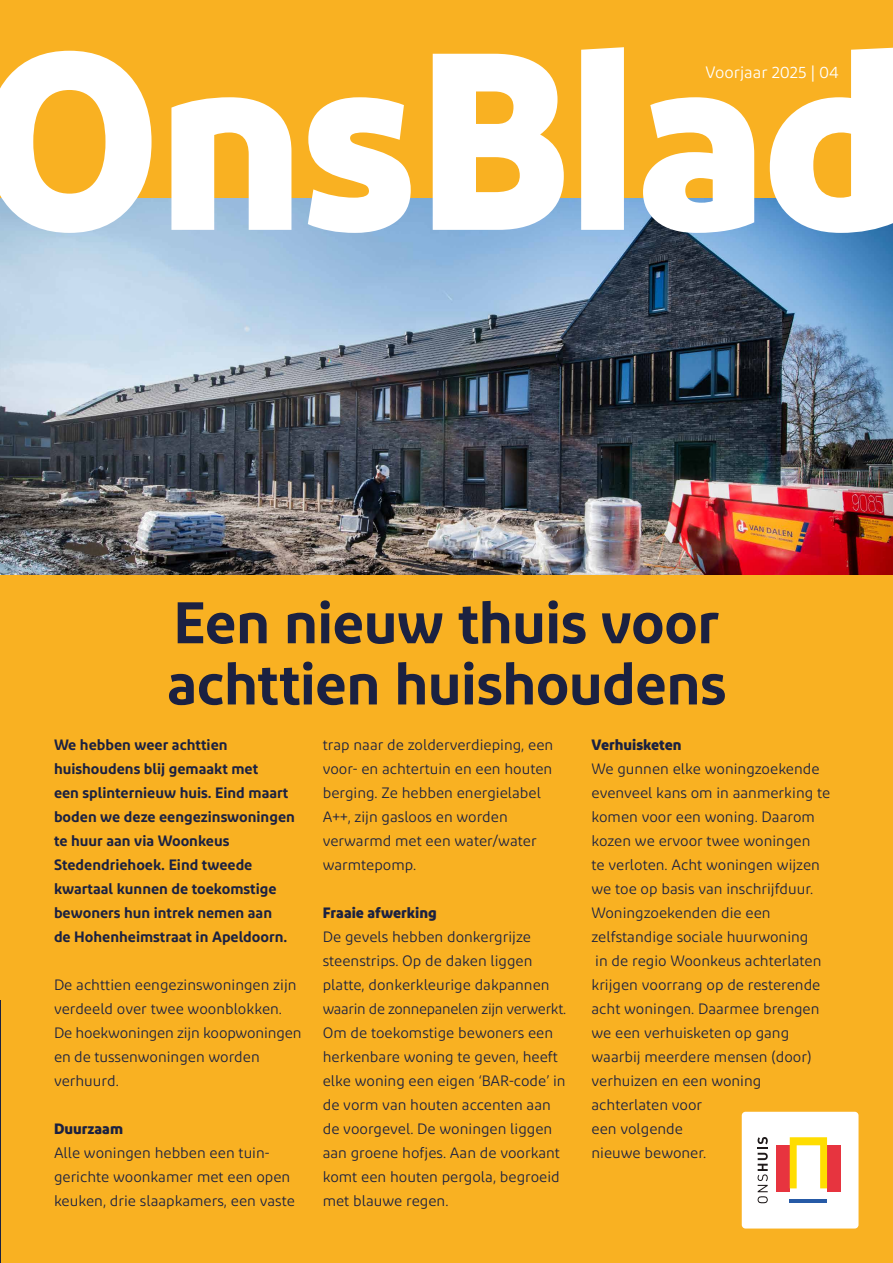
<style>
.page{position:relative;width:893px;height:1263px;background:#f9b122}
.page>*{position:absolute;margin:0;border:0;box-sizing:border-box;transform-origin:0 0}
.t1{font:600 58.5px/61.2px "Diodrum Cyrillic";letter-spacing:-.01em;color:#1b2141}
.t2{font:16.5px "Diodrum Cyrillic";color:#fff}
.t3{font:15px/24px "Diodrum Cyrillic";color:#1b2141}
.t4{font:600 15px/24px "Diodrum Cyrillic";color:#1b2141}
.t5{font:700 15px "Diodrum Cyrillic";color:#1b2141}
</style>
<div class="page">
<img style="left:0;top:198px;width:893px;height:376px">
<svg style="left:433px;top:47px;width:460px;height:186px;fill:#fff"></svg>
<svg style="left:0;top:51px;width:411px;height:182px;fill:#fff"></svg>
<div style="left:742px;top:1112px;width:116px;height:116px;background:#fff;border-radius:4px"></div>
<svg style="left:758px;top:1137px;width:10px;height:66px"></svg>
<div style="left:776px;top:1145px;width:14px;height:47px;background:#e7343f"></div>
<div style="left:827px;top:1145px;width:14px;height:47px;background:#e7343f"></div>
<hr style="left:790px;top:1200px;width:37px;height:3px;background:#265aa6">
<svg style="left:790px;top:1137px;width:37px;height:51px"></svg>
<p class="t2" style="left:706px;top:62px;width:135px">Voorjaar 2025 | 04</p>
<h1 class="t1" style="left:167px;top:590px;width:560px">Een nieuw thuis voor achttien huishoudens</h1>
<p class="t5" style="left:591px;top:735px;width:92px">Verhuisketen</p>
<p class="t3" style="left:591px;top:757px;width:240px">We gunnen elke woningzoekende evenveel kans om in aanmerking te komen voor een woning. Daarom kozen we ervoor twee woningen<br>te verloten. Acht woningen wijzen we toe op basis van inschrijfduur.<br>Woningzoekenden die een zelfstandige sociale huurwoning<br>in de regio Woonkeus achterlaten krijgen voorrang op de resterende acht woningen. Daarmee brengen we een verhuisketen op gang waarbij meerdere mensen (door) verhuizen en een woning achterlaten voor<br>een volgende<br>nieuwe bewoner.</p>
<p class="t4" style="left:54px;top:732px;width:242px">We hebben weer achttien huishoudens blij gemaakt met<br>een splinternieuw huis. Eind maart boden we deze eengezinswoningen te huur aan via Woonkeus<br>Stedendriehoek. Eind tweede kwartaal kunnen de toekomstige bewoners hun intrek nemen aan<br>de Hohenheimstraat in Apeldoorn.</p>
<p class="t3" style="left:54px;top:973px;width:249px">De achttien eengezinswoningen zijn verdeeld over twee woonblokken.<br>De hoekwoningen zijn koopwoningen en de tussenwoningen worden verhuurd.</p>
<p class="t5" style="left:54px;top:1119px;width:71px">Duurzaam</p>
<p class="t3" style="left:54px;top:1141px;width:242px">Alle woningen hebben een tuin&shy;gerichte woonkamer met een open keuken, drie slaapkamers, een vaste</p>
<p class="t3" style="left:323px;top:733px;width:232px">trap naar de zolderverdieping, een voor- en achtertuin en een houten berging. Ze hebben energielabel<br>A++, zijn gasloos en worden verwarmd met een water/water warmtepomp.</p>
<p class="t5" style="left:323px;top:903px;width:116px">Fraaie afwerking</p>
<p class="t3" style="left:323px;top:925px;width:245px">De gevels hebben donkergrijze steenstrips. Op de daken liggen platte, donkerkleurige dakpannen waarin de zonnepanelen zijn verwerkt.<br>Om de toekomstige bewoners een herkenbare woning te geven, heeft elke woning een eigen ‘BAR-code’ in de vorm van houten accenten aan de voorgevel. De woningen liggen aan groene hofjes. Aan de voorkant komt een houten pergola, begroeid met blauwe regen.</p>
</div>
